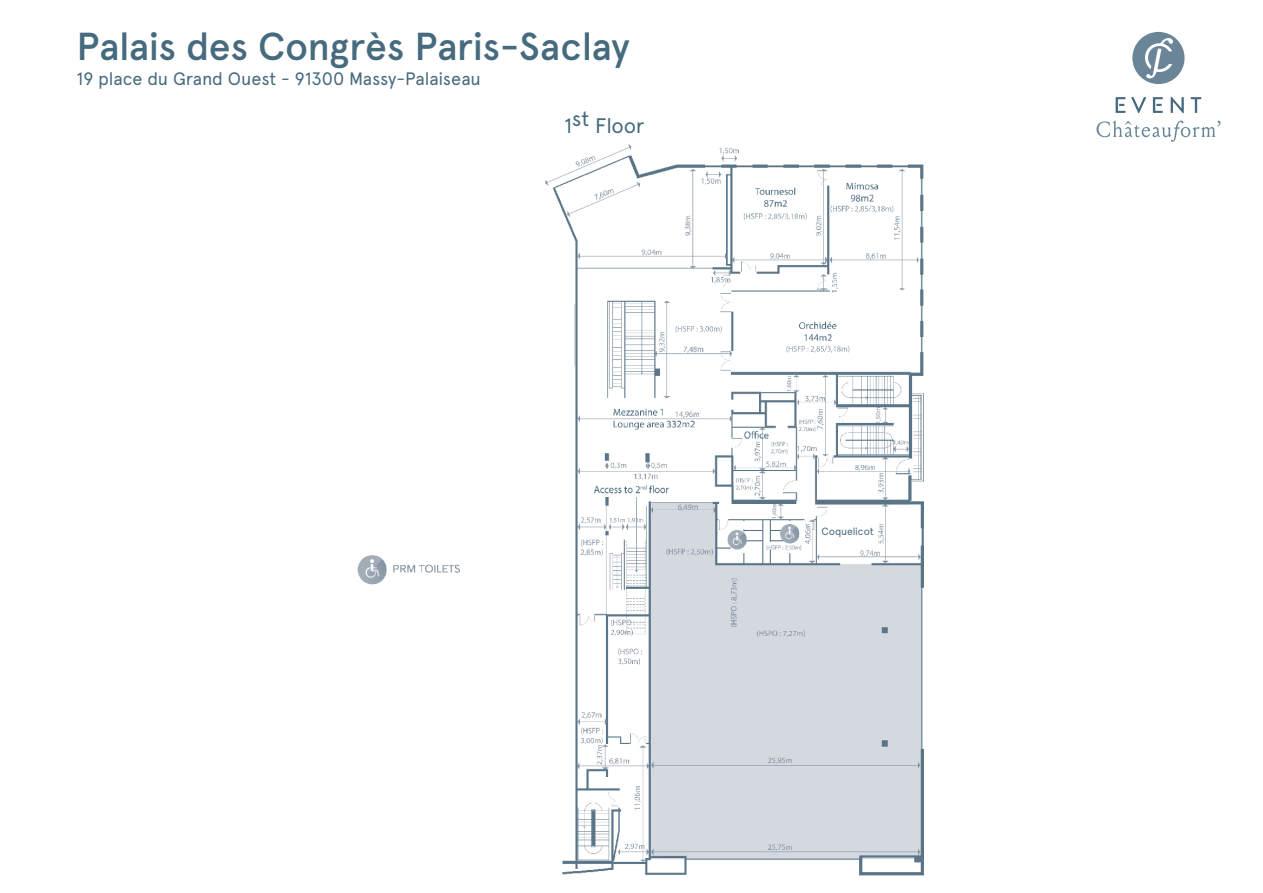
<style>
.page{position:relative;width:1263px;height:893px;background:#fff}
.page>*{position:absolute;margin:0;border:0;box-sizing:border-box;transform-origin:0 0}
.t1{font:500 39px "Apercu";letter-spacing:-.01em;color:#466a7e}
.t2{font:21px "Apercu";letter-spacing:-.005em;color:#466a7e}
.t3{font:18px "Apercu";letter-spacing:-.005em;color:#466a7e}
.t4{font:10.5px "Apercu";letter-spacing:-.005em;color:#466a7e}
</style>
<div class="page">
<svg style="left:1096px;top:121px;width:124px;height:21px"></svg>
<svg style="left:1132px;top:32px;width:52px;height:52px"></svg>
<svg style="left:1131px;top:97px;width:15px;height:16px"></svg>
<svg style="left:1171px;top:97px;width:13px;height:16px"></svg>
<svg style="left:1191px;top:97px;width:10px;height:16px"></svg>
<svg style="left:1153px;top:97px;width:10px;height:16px"></svg>
<svg style="left:1115px;top:97px;width:10px;height:16px"></svg>
<img style="left:357px;top:145px;width:566px;height:731px">
<div style="left:821px;top:476px;width:49px;height:19px;background:#fff"></div>
<h1 class="t1" style="left:77px;top:22px;width:555px">Palais des Congrès Paris-Saclay</h1>
<p class="t3" style="left:77px;top:68px;width:406px">19 place du Grand Ouest - 91300 Massy-Palaiseau</p>
<p class="t2" style="left:564px;top:113px;width:82px">1st Floor</p>
<p class="t4" style="left:821px;top:525px;width:54px">Coquelicot</p>
</div>
